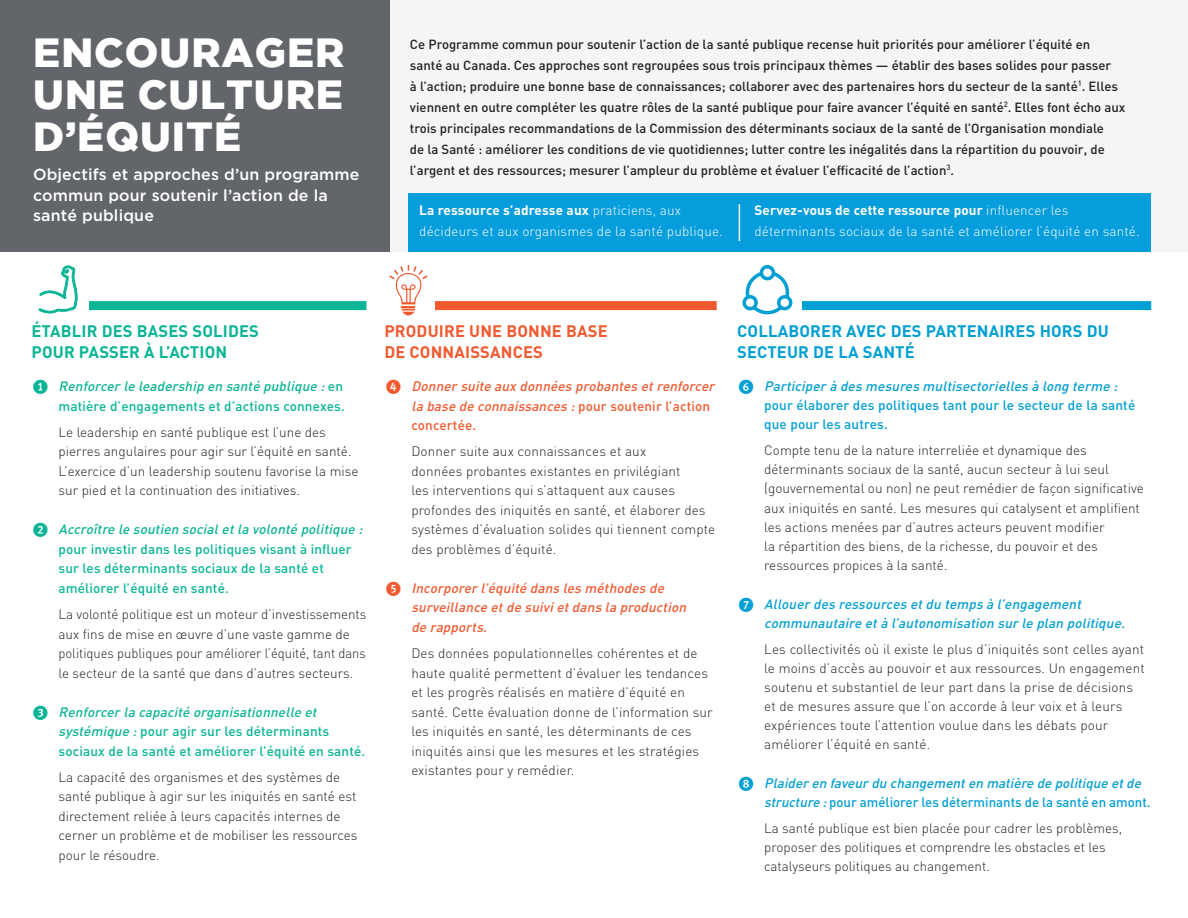
<style>
.page{position:relative;width:1188px;height:918px;background:#fff}
.page>*{position:absolute;margin:0;border:0;box-sizing:border-box;transform-origin:0 0}
.body{font:900 40.65px/42.2px "Gotham";letter-spacing:.025em;color:#fff;text-align:justify}
.body-2{font:700 16.5px/21px "DIN";letter-spacing:.01em;color:#009fd4}
.body-3{font:700 16.5px/21px "DIN";letter-spacing:.01em;color:#09b595}
.body-4{font:700 16.5px/21px "DIN";letter-spacing:.01em;color:#f1592f}
.body-5{font:500 15.9px/20.2px "Gotham HTF";letter-spacing:.01em;color:#fff}
.body-6{font:300 13.5px/19.5px "DIN";color:#231f20}
.body-7{font:500 13.5px/19.5px "DIN";letter-spacing:.01em;color:#09b595}
.body-8{font:italic 500 13.5px/19.2px "DIN";color:#009fd4}
.body-9{font:italic 500 13.5px/19.5px "DIN";color:#f1592f}
.body-10{font:300 13.5px/21px "DIN";letter-spacing:.01em;color:#fff}
.body-11{font:500 13.5px/19.2px "DIN";letter-spacing:.01em;color:#009fd4}
.body-12{font:500 13.2px/21px "DIN";color:#231f20}
.s1{font-weight:700}
.s2{font-family:"FF Dingbests";font-weight:400;font-size:21px}
.s3{font-style:italic}
.s4{font-family:"FF Dingbests";font-weight:400;font-style:normal;font-size:21px}
.s5{font-style:normal}
</style>
<div class="page">
<div style="left:0;top:0;width:1188px;height:251px;background:#f5f5f6"></div>
<div style="left:737px;top:301px;width:414px;height:9px;background:#009fd4"></div>
<div style="left:32px;top:301px;width:334px;height:9px;background:#09b595"></div>
<div style="left:384px;top:301px;width:333px;height:9px;background:#f1592f"></div>
<div style="left:30px;top:266px;width:58px;height:51px;background:#fff"></div>
<div style="left:377px;top:269px;width:58px;height:51px;background:#fff"></div>
<div style="left:730px;top:269px;width:72px;height:51px;background:#fff"></div>
<svg style="left:38px;top:265px;width:40px;height:49px"></svg>
<svg style="left:742px;top:265px;width:51px;height:50px"></svg>
<div style="left:0;top:0;width:390px;height:251px;background:#62656a"></div>
<div style="left:408px;top:193px;width:348px;height:58px;background:#069ddc"></div>
<div style="left:744px;top:193px;width:407px;height:58px;background:#069ddc"></div>
<hr style="left:739px;top:204px;width:1px;height:37px;background:#fff">
<svg style="left:389px;top:265px;width:39px;height:50px"></svg>
<p class="body" style="left:33px;top:31px;width:313px">ENCOURAGER UNE CULTURE D’ÉQUITÉ</p>
<p class="body-5" style="left:33px;top:164px;width:328px">Objectifs et approches d’un programme commun pour soutenir l’action de la santé publique</p>
<p class="body-12" style="left:410px;top:33px;width:717px">Ce Programme commun pour soutenir l’action de la santé publique recense huit priorités pour améliorer l’équité en santé au Canada. Ces approches sont regroupées sous trois principaux thèmes — établir des bases solides pour passer<br>à l’action; produire une bonne base de connaissances; collaborer avec des partenaires hors du secteur de la santé<sup>1</sup>. Elles viennent en outre compléter les quatre rôles de la santé publique pour faire avancer l’équité en santé<sup>2</sup>. Elles font écho aux trois principales recommandations de la Commission des déterminants sociaux de la santé de l’Organisation mondiale<br>de la Santé : améliorer les conditions de vie quotidiennes; lutter contre les inégalités dans la répartition du pouvoir, de l’argent et des ressources; mesurer l’ampleur du problème et évaluer l’efficacité de l’action<sup>3</sup>.</p>
<p class="body-10" style="left:419px;top:199px;width:305px"><span class="s1">La ressource s’adresse aux</span> praticiens, aux décideurs et aux organismes de la santé publique.</p>
<p class="body-10" style="left:755px;top:199px;width:387px"><span class="s1">Servez-vous de cette ressource pour</span> influencer les déterminants sociaux de la santé et améliorer l’équité en santé.</p>
<p class="body-3" style="left:32px;top:320px;width:229px">ÉTABLIR DES BASES SOLIDES<br>POUR PASSER À L’ACTION</p>
<p class="body-7" style="left:32px;top:376px;width:315px;text-align:right"><span class="s2">1</span> <span class="s3">Renforcerle leadership en santé publique :</span>e n matière d’engagements et d’actions connexes.</p>
<p class="body-6" style="left:58px;top:422px;width:302px">Le leadership en santé publique est l’une des pierres angulaires pour agir sur l’équité en santé.<br>L’exercice d’un leadership soutenu favorise la mise sur pied et la continuation des initiatives.</p>
<p class="body-7" style="left:58px;top:519px;width:309px;text-indent:-27px"><span class="s2">2</span> <span class="s3">Accroître le soutien socialetla volonté politique : </span>pour investir dans les politiques visant à influer sur les déterminants sociaux de la santé et améliorer l’équité en santé.</p>
<p class="body-6" style="left:58px;top:604px;width:309px">La volonté politique est un moteur d’investissements aux fins de mise en œuvre d’une vaste gamme de politiques publiques pour améliorer l’équité, tant dans le secteur de la santé que dans d’autres secteurs.</p>
<p class="body-7" style="left:58px;top:702px;width:308px;text-indent:-27px"><span class="s2">3</span> <span class="s3">Renforcerla capacité organisationnelle et systémique :</span>pour agir sur les déterminants sociaux de la santé et améliorer l’équité en santé.</p>
<p class="body-6" style="left:58px;top:767px;width:301px">La capacité des organismes et des systèmes de santé publique à agir sur les iniquités en santé est directement reliée à leurs capacités internes de cerner un problème et de mobiliser les ressources pour le résoudre.</p>
<p class="body-4" style="left:384px;top:320px;width:225px">PRODUIRE UNE BONNE BASE<br>DE CONNAISSANCES</p>
<p class="body-9" style="left:411px;top:376px;width:308px;text-indent:-27px"><span class="s4">4</span> Donnersuite aux données probantes etrenforcer la base de connaissances :<span class="s5">p o u r s o u te n i r l’ a ct i o n concertée.</span></p>
<p class="body-6" style="left:411px;top:442px;width:306px">Donner suite aux connaissances et aux<br>données probantes existantes en privilégiant<br>les interventions qui s’attaquent aux causes profondes des iniquités en santé, et élaborer des systèmes d’évaluation solides qui tiennent compte des problèmes d’équité.</p>
<p class="body-9" style="left:411px;top:578px;width:280px;text-indent:-27px"><span class="s4">5</span> Incorporerl’équité dans les méthodes de surveillance etde suivietdans la production de rapports.</p>
<p class="body-6" style="left:411px;top:643px;width:303px">Des données populationnelles cohérentes et de haute qualité permettent d’évaluer les tendances et les progrès réalisés en matière d’équité en santé. Cette évaluation donne de l’information sur les iniquités en santé, les déterminants de ces iniquités ainsi que les mesures et les stratégies existantes pour y remédier.</p>
<p class="body-2" style="left:737px;top:320px;width:373px">COLLABORER AVEC DES PARTENAIRES HORS DU<br>SECTEUR DE LA SANTÉ</p>
<p class="body-11" style="left:764px;top:376px;width:373px;text-indent:-27px"><span class="s2">6</span> <span class="s3">Participerà des mesures multisectorielles à long terme : </span>pour élaborer des politiques tant pour le secteur de la santé que pour les autres.</p>
<p class="body-6" style="left:764px;top:441px;width:381px;line-height:19px">Compte tenu de la nature interreliée et dynamique des déterminants sociaux de la santé, aucun secteur à lui seul (gouvernemental ou non) ne peut remédier de façon significative aux iniquités en santé. Les mesures qui catalysent et amplifient les actions menées par d’autres acteurs peuvent modifier<br>la répartition des biens, de la richesse, du pouvoir et des ressources propices à la santé.</p>
<p class="body-8" style="left:764px;top:594px;width:366px;text-indent:-27px"><span class="s4">7</span> Allouerdes ressources etdu temps à l’engagement communautaire età l’autonomisation surle plan politique.</p>
<p class="body-6" style="left:764px;top:639px;width:382px">Les collectivités où il existe le plus d’iniquités sont celles ayant le moins d’accès au pouvoir et aux ressources. Un engagement soutenu et substantiel de leur part dans la prise de décisions et de mesures assure que l’on accorde à leur voix et à leurs expériences toute l’attention voulue dans les débats pour améliorer l’équité en santé.</p>
<p class="body-8" style="left:764px;top:773px;width:388px;text-indent:-27px"><span class="s4">8</span> Plaideren faveurdu changementen matière de politique etde structure :<span class="s5">pour améliorer les déterminants de la santé en amont.</span></p>
<p class="body-6" style="left:764px;top:818px;width:360px">La santé publique est bien placée pour cadrer les problèmes, proposer des politiques et comprendre les obstacles et les catalyseurs politiques au changement.</p>
</div>
